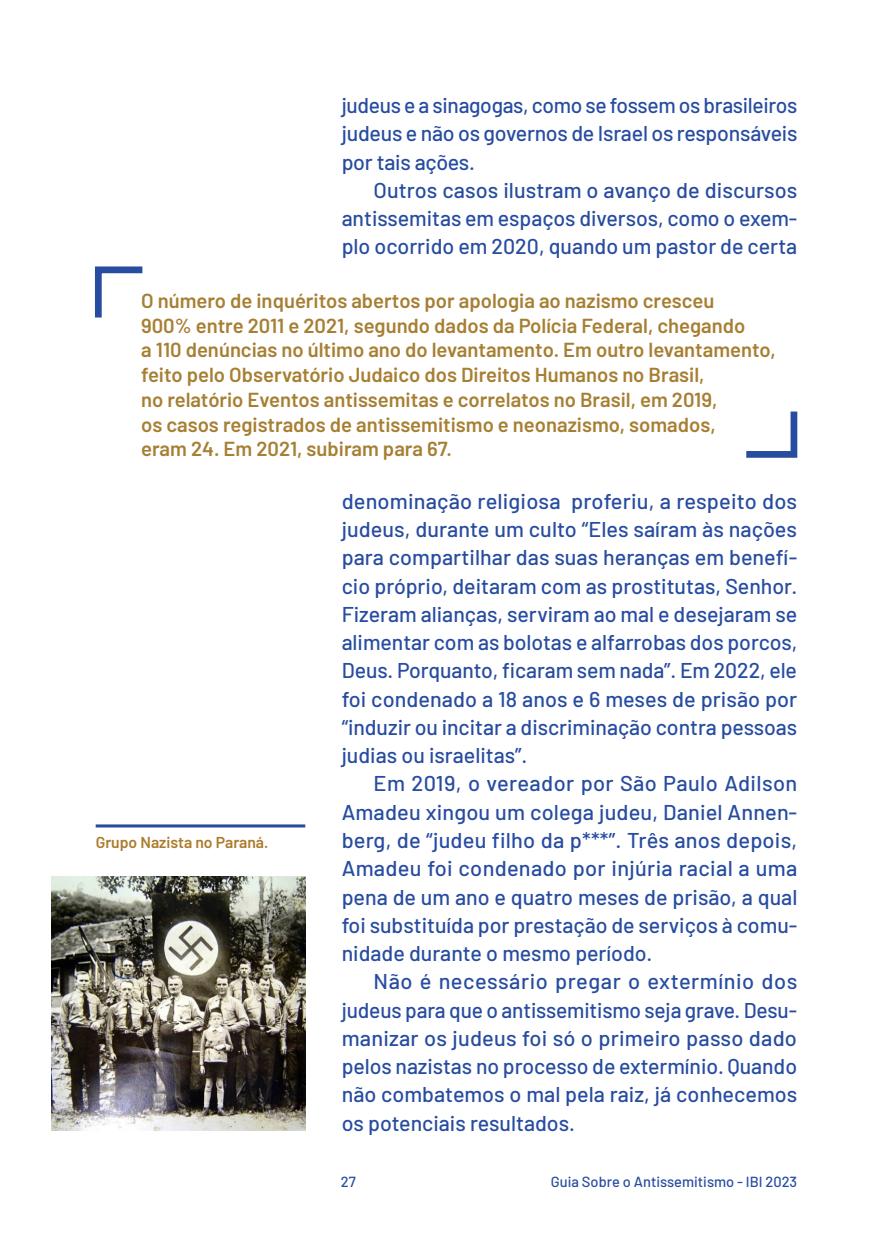
<style>
.page{position:relative;width:893px;height:1244px;background:#fff}
.page>*{position:absolute;margin:0;border:0;box-sizing:border-box;transform-origin:0 0}
.body{font:500 21.38px/28.3px "Barlow";color:#274ca0;text-align:justify}
.legendas{font:600 20.25px/24.8px "Barlow";color:#a77f33}
.legendas-2{font:600 15.75px "Barlow";color:#ac7b2b}
.t1{font:500 14.62px "Barlow";color:#274ca0}
</style>
<div class="page">
<hr style="left:96px;top:824px;width:209px;height:3px;background:#274ca0">
<svg style="left:95px;top:266px;width:48px;height:52px"></svg>
<svg style="left:746px;top:411px;width:52px;height:47px"></svg>
<img style="left:51px;top:876px;width:254px;height:254px">
<p class="body" style="left:342px;top:89px;width:457px">judeus e a sinagogas, como se fossem os brasileiros judeus e não os governos de Israel os responsáveis por tais ações.</p>
<p class="body" style="left:342px;top:174px;width:457px;text-indent:32px">Outros casos ilustram o avanço de discursos antissemitas em espaços diversos, como o exem&shy;plo ocorrido em 2020, quando um pastor de certa</p>
<p class="legendas" style="left:141px;top:286px;width:636px">O número de inquéritos abertos por apologia ao nazismo cresceu<br>900% entre 2011 e 2021, segundo dados da Polícia Federal, chegando<br>a 110 denúncias no último ano do levantamento. Em outro levantamento, feito pelo Observatório Judaico dos Direitos Humanos no Brasil,<br>no relatório Eventos antissemitas e correlatos no Brasil, em 2019,<br>os casos registrados de antissemitismo e neonazismo, somados,<br>eram 24. Em 2021, subiram para 67.</p>
<p class="legendas-2" style="left:96px;top:830px;width:174px">Grupo Nazista no Paraná.</p>
<p class="body" style="left:342px;top:485px;width:457px">denominação religiosa proferiu, a respeito dos judeus, durante um culto “Eles saíram às nações para compartilhar das suas heranças em benefí&shy;cio próprio, deitaram com as prostitutas, Senhor.<br>Fizeram alianças, serviram ao mal e desejaram se alimentar com as bolotas e alfarrobas dos porcos, Deus. Porquanto, ficaram sem nada”. Em 2022, ele foi condenado a 18 anos e 6 meses de prisão por “induzir ou incitar a discriminação contra pessoas judias ou israelitas”.</p>
<p class="body" style="left:342px;top:768px;width:457px;text-indent:32px">Em 2019, o vereador por São Paulo Adilson Amadeu xingou um colega judeu, Daniel Annen&shy;berg, de “judeu filho da p***”. Três anos depois, Amadeu foi condenado por injúria racial a uma pena de um ano e quatro meses de prisão, a qual foi substituída por prestação de serviços à comu&shy;nidade durante o mesmo período.</p>
<p class="body" style="left:342px;top:966px;width:457px;text-indent:32px">Não é necessário pregar o extermínio dos judeus para que o antissemitismo seja grave. Desu&shy;manizar os judeus foi só o primeiro passo dado pelos nazistas no processo de extermínio. Quando não combatemos o mal pela raiz, já conhecemos os potenciais resultados.</p>
<p class="t1" style="left:341px;top:1171px;width:16px">27</p>
<p class="t1" style="left:551px;top:1171px;width:248px">Guia Sobre o Antissemitismo - IBI 2023</p>
</div>
